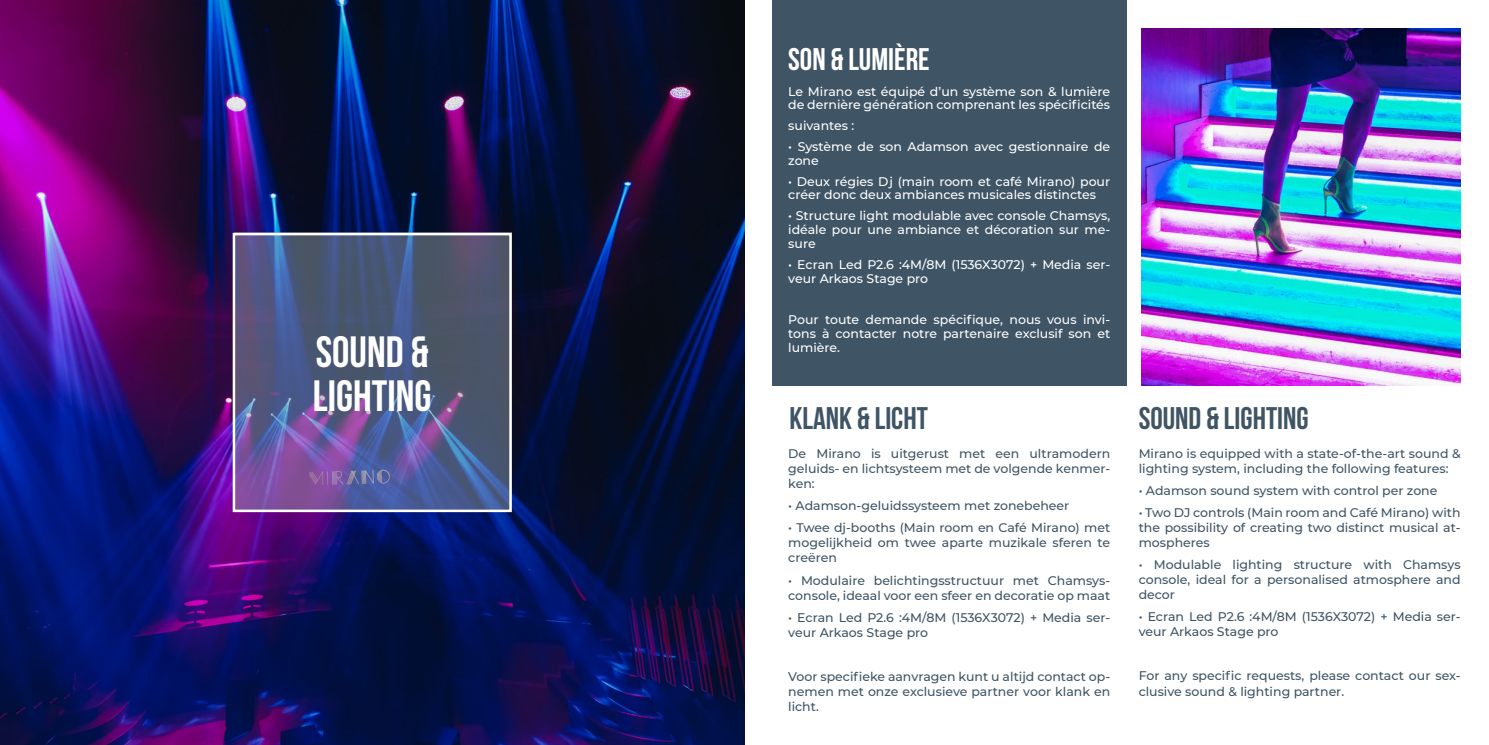
<style>
.page{position:relative;width:1489px;height:745px;background:#fff}
.page>*{position:absolute;margin:0;border:0;box-sizing:border-box;transform-origin:0 0}
.t1{font:700 43.75px "Bebas Neue";color:#fff}
.t2{font:700 31.25px "Bebas Neue";color:#3f5465}
.t3{font:700 31.25px "Bebas Neue";color:#fff}
.t4{font:500 12.5px/15px "Montserrat";color:#3f5465}
.t5{font:500 12.5px/13.8px "Montserrat";color:#fff}
</style>
<div class="page">
<img style="left:0;top:0;width:744px;height:744px">
<div style="left:772px;top:0;width:354px;height:385px;background:#3f5465"></div>
<img style="left:1141px;top:28px;width:319px;height:357px">
<svg style="left:236px;top:236px;width:273px;height:273px;background:#545884"></svg>
<div style="left:233px;top:233px;width:279px;height:279px;border:2px solid #fff"></div>
<p class="t1" style="left:316px;top:327px;width:114px">SOUND &amp;</p>
<p class="t1" style="left:313px;top:371px;width:120px">LIGHTING</p>
<p class="t3" style="left:788px;top:42px;width:143px">SON &amp; LUMIÈRE</p>
<p class="t5" style="left:788px;top:84px;width:323px">Le Mirano est équipé d’un système son &amp; lumière de dernière génération comprenant les spécificités</p>
<p class="t5" style="left:788px;top:118px;width:68px">suivantes :</p>
<p class="t5" style="left:788px;top:139px;width:323px">• Système de son Adamson avec gestionnaire de zone</p>
<p class="t5" style="left:788px;top:174px;width:323px">• Deux régies Dj (main room et café Mirano) pour créer donc deux ambiances musicales distinctes</p>
<p class="t5" style="left:788px;top:208px;width:323px;text-align:justify">• Structure light modulable avec console Chamsys, idéale pour une ambiance et décoration sur me&shy;sure</p>
<p class="t5" style="left:788px;top:257px;width:323px">• Ecran Led P2.6 :4M/8M (1536X3072) + Media ser&shy;veur Arkaos Stage pro</p>
<p class="t5" style="left:788px;top:312px;width:323px;text-align:justify">Pour toute demande spécifique, nous vous invi&shy;tons à contacter notre partenaire exclusif son et lumière.</p>
<p class="t2" style="left:789px;top:401px;width:140px">KLANK &amp; LICHT</p>
<p class="t2" style="left:1138px;top:401px;width:171px">SOUND &amp; LIGHTING</p>
<p class="t4" style="left:788px;top:445px;width:323px;text-align:justify">De Mirano is uitgerust met een ultramodern geluids- en lichtsysteem met de volgende kenmer&shy;ken:</p>
<p class="t4" style="left:788px;top:497px;width:282px">• Adamson-geluidssysteem met zonebeheer</p>
<p class="t4" style="left:788px;top:519px;width:323px;text-align:justify">• Twee dj-booths (Main room en Café Mirano) met mogelijkheid om twee aparte muzikale sferen te creëren</p>
<p class="t4" style="left:788px;top:571px;width:323px">• Modulaire belichtingsstructuur met Chamsys&shy;console, ideaal voor een sfeer en decoratie op maat</p>
<p class="t4" style="left:788px;top:608px;width:323px">• Ecran Led P2.6 :4M/8M (1536X3072) + Media ser&shy;veur Arkaos Stage pro</p>
<p class="t4" style="left:788px;top:668px;width:323px;text-align:justify">Voor specifieke aanvragen kunt u altijd contact op&shy;nemen met onze exclusieve partner voor klank en licht.</p>
<p class="t4" style="left:1138px;top:445px;width:323px">Mirano is equipped with a state-of-the-art sound &amp; lighting system, including the following features:</p>
<p class="t4" style="left:1138px;top:482px;width:300px">• Adamson sound system with control per zone</p>
<p class="t4" style="left:1138px;top:504px;width:323px;text-align:justify">• Two DJ controls (Main room and Café Mirano) with the possibility of creating two distinct musical at&shy;mospheres</p>
<p class="t4" style="left:1138px;top:556px;width:323px;text-align:justify">• Modulable lighting structure with Chamsys console, ideal for a personalised atmosphere and decor</p>
<p class="t4" style="left:1138px;top:608px;width:323px">• Ecran Led P2.6 :4M/8M (1536X3072) + Media ser&shy;veur Arkaos Stage pro</p>
<p class="t4" style="left:1138px;top:667px;width:323px">For any specific requests, please contact our sex&shy;clusive sound &amp; lighting partner.</p>
</div>
